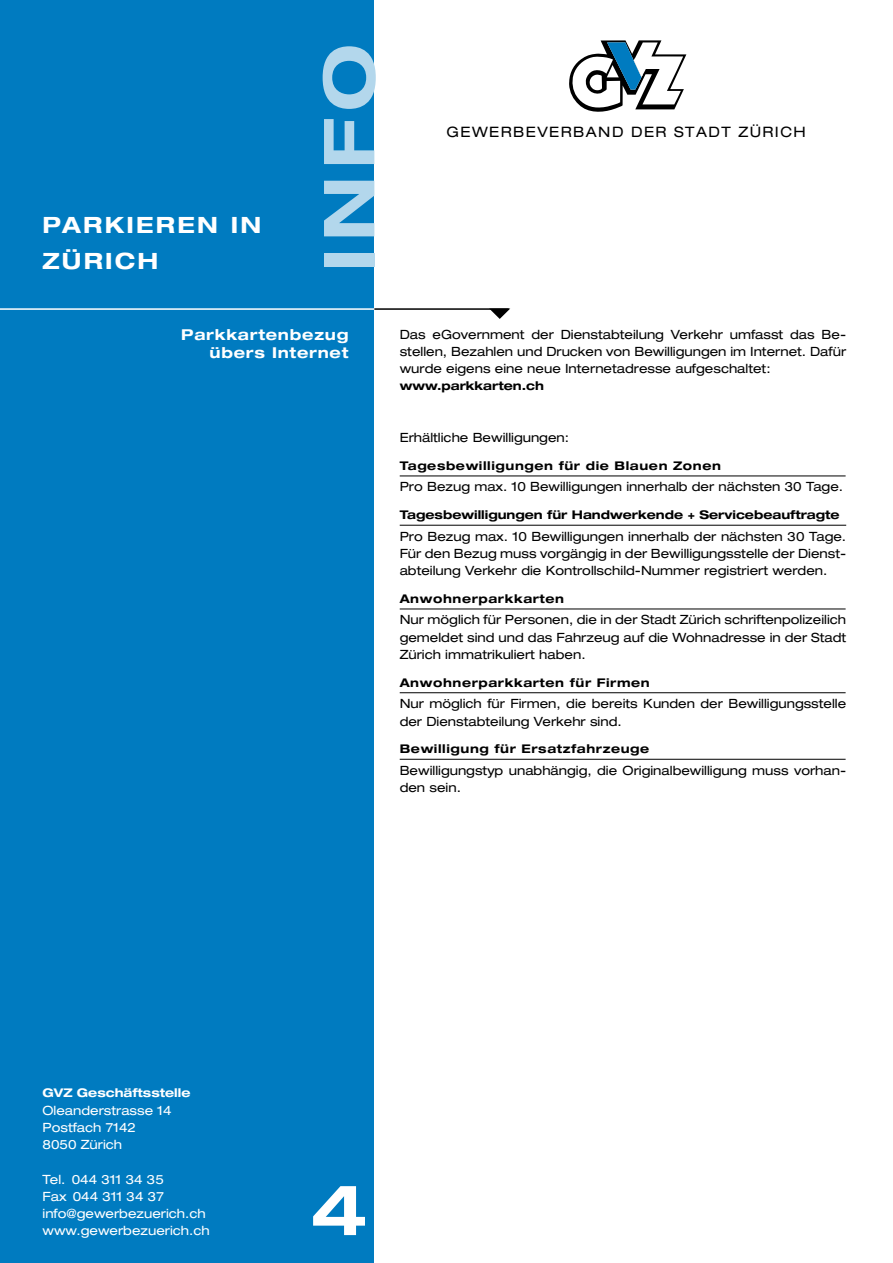
<style>
.page{position:relative;width:893px;height:1263px;background:#fff}
.page>*{position:absolute;margin:0;border:0;box-sizing:border-box;transform-origin:0 0}
.t1{font:700 expanded 70.5px "Helvetica Neue LT Std";color:#b3d7ec}
.t2{font:700 expanded 70.5px "Helvetica Neue LT Std";color:#fff}
.t3{font:700 expanded 22.5px/36px "Helvetica Neue LT Std";letter-spacing:.1em;color:#fff}
.t4{font:700 expanded 15px/18px "Helvetica Neue LT Std";letter-spacing:.05em;color:#fff;text-align:right}
.t5{font:expanded 14.4px "Helvetica Neue";letter-spacing:.1em;color:#000}
.t6{font:expanded 12.75px/17.2px "Helvetica Neue LT Std";color:#000;text-align:justify}
.t7{font:expanded 12.75px/17.2px "Helvetica Neue LT Std";color:#fff}
.t8{font:700 expanded 12px "Helvetica Neue LT Std";letter-spacing:.05em;color:#000}
.t9{font:700 expanded 12px "Helvetica Neue LT Std";color:#000}
.t10{font:700 expanded 12px "Helvetica Neue LT Std";color:#fff}
</style>
<div class="page">
<div style="left:0;top:0;width:374px;height:1263px;background:#007bc0"></div>
<svg style="left:569px;top:40px;width:117px;height:72px"></svg>
<hr style="left:400px;top:476px;width:446px;height:1px;background:#000">
<hr style="left:400px;top:525px;width:446px;height:1px;background:#000">
<hr style="left:400px;top:609px;width:446px;height:1px;background:#000">
<hr style="left:400px;top:692px;width:446px;height:1px;background:#000">
<hr style="left:400px;top:759px;width:446px;height:1px;background:#000">
<hr style="left:374px;top:308px;width:135px;height:2px;background:#000">
<hr style="left:0;top:308px;width:374px;height:2px;background:#fff">
<svg style="left:489px;top:308px;width:21px;height:11px"></svg>
<h2 class="t3" style="left:43px;top:206px;width:220px">PARKIEREN IN<br>ZÜRICH</h2>
<h1 class="t1" style="left:305px;top:271px;width:229px;rotate:-90deg">INFO</h1>
<p class="t5" style="left:446px;top:123px;width:361px">GEWERBEVERBAND DER STADT ZÜRICH</p>
<p class="t4" style="left:181px;top:325px;width:169px">Parkkartenbezug übers Internet</p>
<p class="t6" style="left:400px;top:325px;width:448px">Das eGovernment der Dienstabteilung Verkehr umfasst das Be&shy;stellen, Bezahlen und Drucken von Bewilligungen im Internet. Dafür wurde eigens eine neue Internetadresse aufgeschaltet:</p>
<p class="t9" style="left:400px;top:379px;width:146px">www.parkkarten.ch</p>
<p class="t6" style="left:400px;top:429px;width:171px">Erhältliche Bewilligungen:</p>
<p class="t8" style="left:400px;top:458px;width:323px">Tagesbewilligungen für die Blauen Zonen</p>
<p class="t6" style="left:400px;top:478px;width:445px">Pro Bezug max. 10 Bewilligungen innerhalb der nächsten 30 Tage.</p>
<p class="t9" style="left:400px;top:507px;width:441px">Tagesbewilligungen für Handwerkende + Servicebeauftragte</p>
<p class="t6" style="left:400px;top:527px;width:448px">Pro Bezug max. 10 Bewilligungen innerhalb der nächsten 30 Tage.<br>Für den Bezug muss vorgängig in der Bewilligungsstelle der Dienst&shy;abteilung Verkehr die Kontrollschild-Nummer registriert werden.</p>
<p class="t8" style="left:400px;top:591px;width:166px">Anwohnerparkkarten</p>
<p class="t6" style="left:400px;top:611px;width:448px">Nur möglich für Personen, die in der Stadt Zürich schriftenpolizeilich gemeldet sind und das Fahrzeug auf die Wohnadresse in der Stadt Zürich immatrikuliert haben.</p>
<p class="t8" style="left:400px;top:675px;width:252px">Anwohnerparkkarten für Firmen</p>
<p class="t6" style="left:400px;top:695px;width:448px">Nur möglich für Firmen, die bereits Kunden der Bewilligungsstelle der Dienstabteilung Verkehr sind.</p>
<p class="t8" style="left:400px;top:741px;width:251px">Bewilligung für Ersatzfahrzeuge</p>
<p class="t6" style="left:400px;top:761px;width:448px">Bewilligungstyp unabhängig, die Originalbewilligung muss vorhan&shy;den sein.</p>
<p class="t10" style="left:43px;top:1085px;width:149px">GVZ Geschäftsstelle</p>
<p class="t7" style="left:43px;top:1101px;width:131px">Oleanderstrasse 14<br>Postfach 7142<br>8050 Zürich</p>
<p class="t7" style="left:43px;top:1170px;width:169px">Tel. 044 311 34 35<br>Fax 044 311 34 37 info@gewerbezuerich.ch www.gewerbezuerich.ch</p>
<h1 class="t2" style="left:310px;top:1166px;width:59px">4</h1>
</div>
